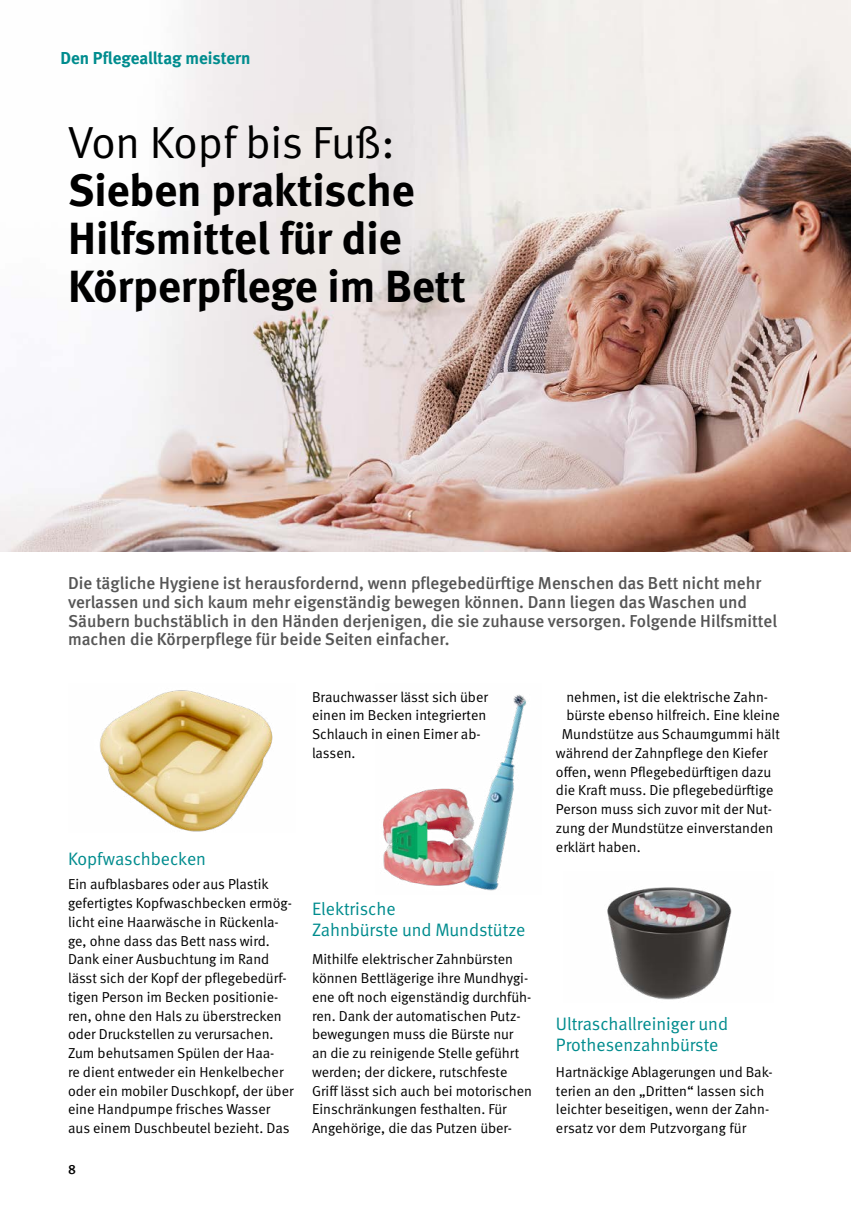
<style>
.page{position:relative;width:851px;height:1221px;background:#fff}
.page>*{position:absolute;margin:0;border:0;box-sizing:border-box;transform-origin:0 0}
._01_Überschriften_Ü_Artikel_1{font:700 45px/48px "DGUV Meta";color:#000}
._01_Überschriften_Subhead{font:18px/21px "DGUV Meta";letter-spacing:-.005em;color:#008c8e}
._01_Überschriften_12pt_Anleser{font:500 17.25px/18.8px "DGUV Meta";color:#565656}
.t1{font:700 17.25px "DGUV Meta";color:#008c8e}
._01_Überschriften_Fließtext{font:14.4px/18.8px "DGUV Meta";color:#000}
.t2{font:500 13.5px "DGUV Meta";color:#000}
.s1{font-weight:400}
</style>
<div class="page">
<img style="left:99px;top:690px;width:174px;height:142px">
<img style="left:607px;top:887px;width:125px;height:113px">
<img style="left:383px;top:694px;width:143px;height:197px">
<img style="left:0;top:0;width:850px;height:551px">
<p class="t1" style="left:60px;top:48px;width:192px">Den Pflegealltag meistern</p>
<h2 class="_01_Überschriften_Ü_Artikel_1" style="left:68px;top:120px;width:399px"><span class="s1">Von Kopf bis Fuß:<br></span>Sieben praktische<br>Hilfsmittel für die<br>Körperpflege im Bett</h2>
<p class="_01_Überschriften_12pt_Anleser" style="left:68px;top:574px;width:710px">Die tägliche Hygiene ist herausfordernd, wenn pflegebedürftige Menschen das Bett nicht mehr verlassen und sich kaum mehr eigenständig bewegen können. Dann liegen das Waschen und Säubern buchstäblich in den Händen derjenigen, die sie zuhause versorgen. Folgende Hilfsmittel machen die Körperpflege für beide Seiten einfacher.</p>
<p class="_01_Überschriften_Fließtext" style="left:312px;top:687px;width:177px">Brauchwasser lässt sich über einen im Becken integrierten<br>Schlauch in einen Eimer ab&shy;lassen.</p>
<h3 class="_01_Überschriften_Subhead" style="left:68px;top:848px;width:139px">Kopfwaschbecken</h3>
<p class="_01_Überschriften_Fließtext" style="left:68px;top:875px;width:227px">Ein aufblasbares oder aus Plastik gefertigtes Kopfwaschbecken ermög&shy;licht eine Haarwäsche in Rückenla&shy;ge, ohne dass das Bett nass wird.<br>Dank einer Ausbuchtung im Rand lässt sich der Kopf der pflegebedürf&shy;tigen Person im Becken positionie&shy;ren, ohne den Hals zu überstrecken oder Druckstellen zu verursachen.<br>Zum behutsamen Spülen der Haa-<br>re dient entweder ein Henkelbecher oder ein mobiler Duschkopf, der über eine Handpumpe frisches Wasser aus einem Duschbeutel bezieht. Das</p>
<p class="t2" style="left:68px;top:1161px;width:9px">8</p>
<h3 class="_01_Überschriften_Subhead" style="left:312px;top:898px;width:215px">Elektrische<br>Zahnbürste und Mundstütze</h3>
<p class="_01_Überschriften_Fließtext" style="left:312px;top:950px;width:221px">Mithilfe elektrischer Zahnbürsten können Bettlägerige ihre Mundhygi&shy;ene oft noch eigenständig durchfüh&shy;ren. Dank der automatischen Putz&shy;bewegungen muss die Bürste nur an die zu reinigende Stelle geführt werden; der dickere, rutschfeste Griff lässt sich auch bei motorischen Einschränkungen festhalten. Für Angehörige, die das Putzen über-</p>
<p class="_01_Überschriften_Fließtext" style="left:566px;top:687px;width:203px">nehmen, ist die elektrische Zahn-</p>
<p class="_01_Überschriften_Fließtext" style="left:566px;top:706px;width:215px">bürste ebenso hilfreich. Eine kleine</p>
<p class="_01_Überschriften_Fließtext" style="left:562px;top:725px;width:219px">Mundstütze aus Schaumgummi hält</p>
<p class="_01_Überschriften_Fließtext" style="left:556px;top:744px;width:213px">während der Zahnpflege den Kiefer</p>
<p class="_01_Überschriften_Fließtext" style="left:556px;top:762px;width:217px">offen, wenn Pflegebedürftigen dazu</p>
<p class="_01_Überschriften_Fließtext" style="left:556px;top:781px;width:219px">die Kraft muss. Die pflegebedürftige</p>
<p class="_01_Überschriften_Fließtext" style="left:556px;top:800px;width:217px">Person muss sich zuvor mit der Nut-</p>
<p class="_01_Überschriften_Fließtext" style="left:556px;top:819px;width:219px">zung der Mundstütze einverstanden</p>
<p class="_01_Überschriften_Fließtext" style="left:556px;top:837px;width:86px">erklärt haben.</p>
<h3 class="_01_Überschriften_Subhead" style="left:556px;top:1013px;width:174px">Ultraschallreiniger und<br>Prothesenzahnbürste</h3>
<p class="_01_Überschriften_Fließtext" style="left:556px;top:1062px;width:218px">Hartnäckige Ablagerungen und Bak&shy;terien an den „Dritten“ lassen sich leichter beseitigen, wenn der Zahn&shy;ersatz vor dem Putzvorgang für</p>
</div>
